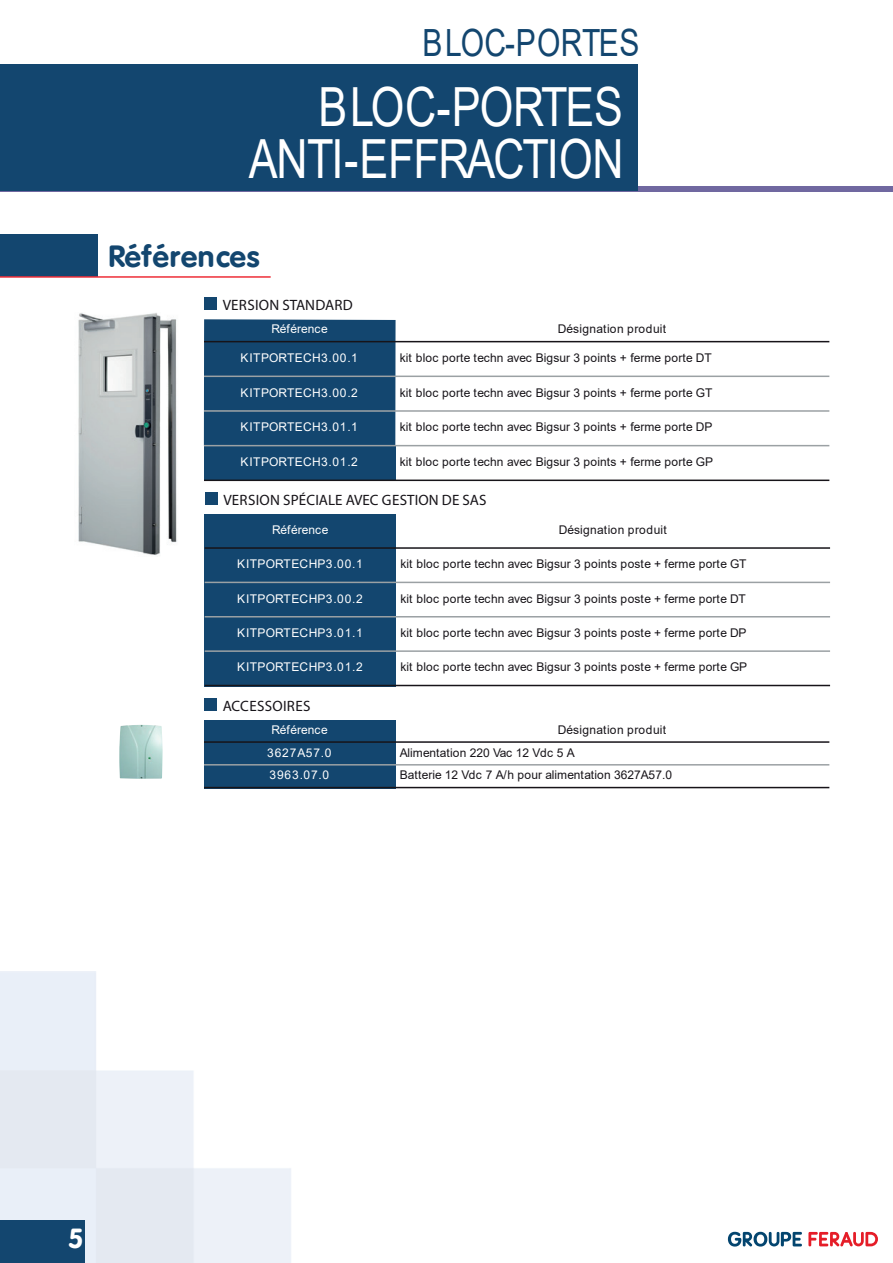
<style>
.page{position:relative;width:893px;height:1263px;background:#fff}
.page>*{position:absolute;margin:0;border:0;box-sizing:border-box;transform-origin:0 0}
.t1{font:54px/52.5px "Arial";letter-spacing:-.025em;color:#fff;text-align:right;scale:.8 1}
.t2{font:37.5px "Arial";letter-spacing:.015em;color:#13466f;scale:.8 1}
.t3{font:30px "VAG Rounded Bold";letter-spacing:.025em;color:#13466f}
.t4{font:27px "VAG Rounded Bold";color:#fff}
.t5{font:15px "Myriad Pro";letter-spacing:.01em;color:#171419}
.t6{font:12px "Arial";letter-spacing:.015em;color:#171419}
.t7{font:12px "Arial";letter-spacing:.035em;color:#fff}
.t8{font:12px "Arial";color:#fff}
.t9{font:12px "Arial";letter-spacing:.075em;color:#fff}
</style>
<div class="page">
<div style="left:0;top:1220px;width:85px;height:43px;background:#13466f"></div>
<svg style="left:0;top:186px;width:892px;height:6px;background:#5a6094"></svg>
<div style="left:0;top:64px;width:638px;height:126px;background:#13466f"></div>
<div style="left:204px;top:298px;width:13px;height:12px;background:#13466f"></div>
<svg style="left:204px;top:319px;width:191px;height:22px;background:#194b72"></svg>
<div style="left:204px;top:341px;width:191px;height:35px;background:#13466f"></div>
<div style="left:204px;top:376px;width:191px;height:35px;background:#13466f"></div>
<div style="left:204px;top:411px;width:191px;height:35px;background:#13466f"></div>
<div style="left:204px;top:446px;width:191px;height:35px;background:#13466f"></div>
<hr style="left:204px;top:341px;width:625px;height:1px;background:#171419">
<hr style="left:204px;top:376px;width:625px;height:1px;background:#9ba1a4">
<hr style="left:204px;top:410px;width:625px;height:2px;background:#9ba1a4">
<hr style="left:204px;top:445px;width:625px;height:1px;background:#9ba1a4">
<hr style="left:204px;top:480px;width:625px;height:1px;background:#171419">
<div style="left:204px;top:698px;width:13px;height:13px;background:#13466f"></div>
<div style="left:204px;top:720px;width:191px;height:22px;background:#13466f"></div>
<div style="left:204px;top:742px;width:191px;height:23px;background:#13466f"></div>
<div style="left:204px;top:765px;width:191px;height:23px;background:#13466f"></div>
<hr style="left:204px;top:741px;width:625px;height:2px;background:#171419">
<hr style="left:204px;top:764px;width:625px;height:2px;background:#9ba1a4">
<hr style="left:204px;top:787px;width:625px;height:1px;background:#171419">
<div style="left:205px;top:492px;width:13px;height:13px;background:#13466f"></div>
<div style="left:205px;top:514px;width:191px;height:34px;background:#13466f"></div>
<div style="left:205px;top:548px;width:191px;height:34px;background:#13466f"></div>
<div style="left:205px;top:582px;width:191px;height:35px;background:#13466f"></div>
<div style="left:205px;top:617px;width:191px;height:34px;background:#13466f"></div>
<div style="left:205px;top:651px;width:191px;height:35px;background:#13466f"></div>
<hr style="left:205px;top:547px;width:625px;height:2px;background:#171419">
<hr style="left:205px;top:582px;width:625px;height:1px;background:#9ba1a4">
<hr style="left:205px;top:616px;width:625px;height:2px;background:#9ba1a4">
<hr style="left:205px;top:650px;width:625px;height:2px;background:#9ba1a4">
<hr style="left:205px;top:685px;width:625px;height:1px;background:#171419">
<img style="left:78px;top:313px;width:99px;height:242px">
<img style="left:119px;top:725px;width:43px;height:54px">
<div style="left:0;top:234px;width:97px;height:42px;background:#13466f"></div>
<hr style="left:0;top:276px;width:271px;height:2px;background:#ee2e38">
<svg style="left:808px;top:1232px;width:69px;height:15px"></svg>
<svg style="left:728px;top:1232px;width:74px;height:15px"></svg>
<h2 class="t2" style="left:422px;top:17px;width:273px">BLOC-PORTES</h2>
<h1 class="t1" style="left:249px;top:80px;width:470px">BLOC-PORTES<br>ANTI-EFFRACTION</h1>
<h3 class="t3" style="left:109px;top:239px;width:152px">Références</h3>
<p class="t5" style="left:223px;top:296px;width:132px">VERSION STANDARD</p>
<p class="t8" style="left:271px;top:321px;width:58px">Référence</p>
<p class="t6" style="left:558px;top:321px;width:110px">Désignation produit</p>
<p class="t7" style="left:240px;top:350px;width:119px">KITPORTECH3.00.1</p>
<p class="t6" style="left:399px;top:350px;width:313px">kit bloc porte techn avec Bigsur 3 points + ferme porte DT</p>
<p class="t7" style="left:240px;top:384px;width:119px">KITPORTECH3.00.2</p>
<p class="t6" style="left:399px;top:384px;width:314px">kit bloc porte techn avec Bigsur 3 points + ferme porte GT</p>
<p class="t7" style="left:240px;top:419px;width:119px">KITPORTECH3.01.1</p>
<p class="t6" style="left:399px;top:419px;width:314px">kit bloc porte techn avec Bigsur 3 points + ferme porte DP</p>
<p class="t7" style="left:240px;top:454px;width:119px">KITPORTECH3.01.2</p>
<p class="t6" style="left:399px;top:454px;width:315px">kit bloc porte techn avec Bigsur 3 points + ferme porte GP</p>
<p class="t5" style="left:223px;top:491px;width:265px">VERSION SPÉCIALE AVEC GESTION DE SAS</p>
<p class="t8" style="left:272px;top:522px;width:58px">Référence</p>
<p class="t6" style="left:558px;top:522px;width:110px">Désignation produit</p>
<p class="t7" style="left:237px;top:556px;width:127px">KITPORTECHP3.00.1</p>
<p class="t6" style="left:400px;top:556px;width:348px">kit bloc porte techn avec Bigsur 3 points poste + ferme porte GT</p>
<p class="t7" style="left:237px;top:590px;width:127px">KITPORTECHP3.00.2</p>
<p class="t6" style="left:400px;top:590px;width:347px">kit bloc porte techn avec Bigsur 3 points poste + ferme porte DT</p>
<p class="t7" style="left:237px;top:625px;width:127px">KITPORTECHP3.01.1</p>
<p class="t6" style="left:400px;top:625px;width:348px">kit bloc porte techn avec Bigsur 3 points poste + ferme porte DP</p>
<p class="t7" style="left:237px;top:659px;width:127px">KITPORTECHP3.01.2</p>
<p class="t6" style="left:400px;top:659px;width:348px">kit bloc porte techn avec Bigsur 3 points poste + ferme porte GP</p>
<p class="t5" style="left:223px;top:696px;width:89px">ACCESSOIRES</p>
<p class="t8" style="left:271px;top:721px;width:58px">Référence</p>
<p class="t6" style="left:558px;top:721px;width:110px">Désignation produit</p>
<p class="t9" style="left:267px;top:744px;width:66px">3627A57.0</p>
<p class="t6" style="left:399px;top:744px;width:177px">Alimentation 220 Vac 12 Vdc 5 A</p>
<p class="t7" style="left:269px;top:767px;width:61px">3963.07.0</p>
<p class="t6" style="left:399px;top:767px;width:274px">Batterie 12 Vdc 7 A/h pour alimentation 3627A57.0</p>
<h3 class="t4" style="left:68px;top:1223px;width:17px">5</h3>
</div>
